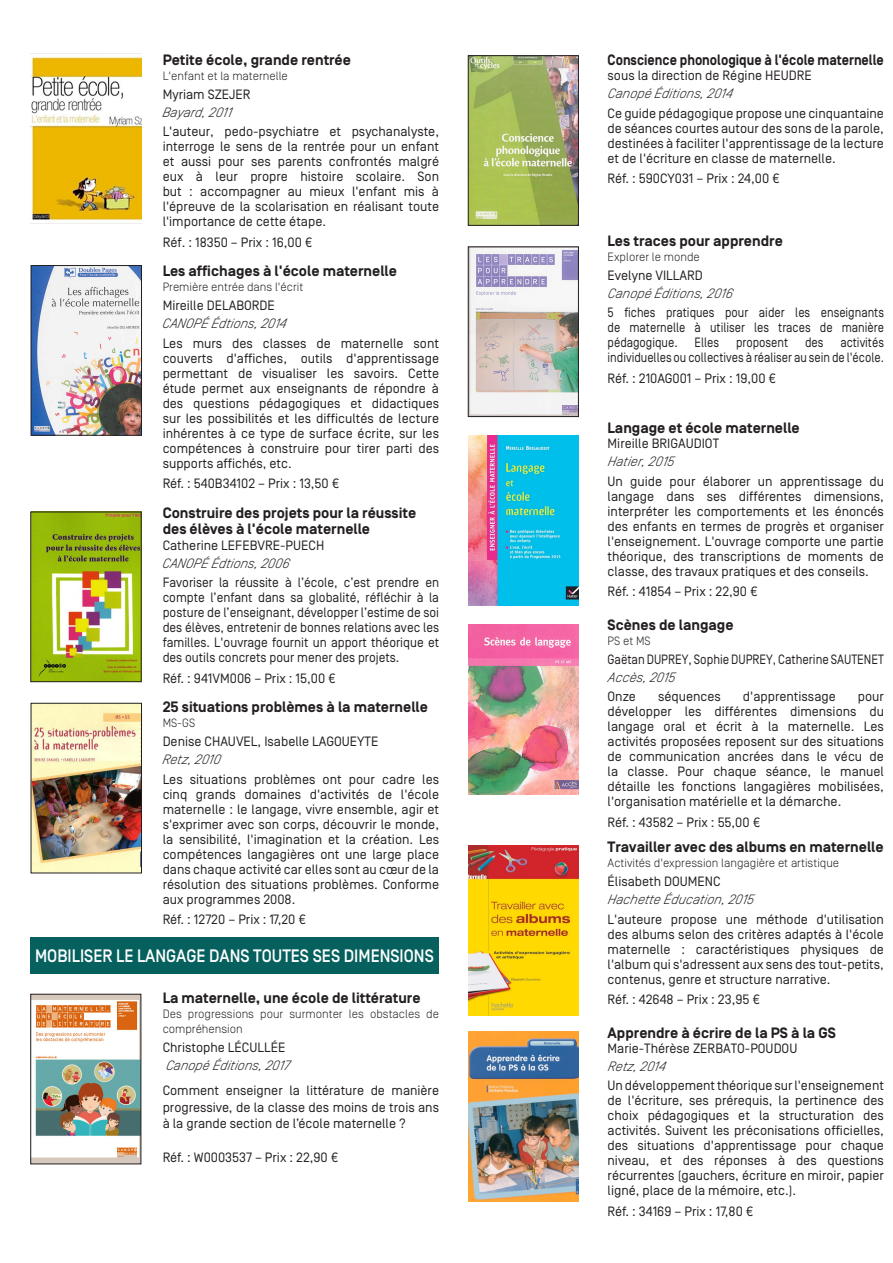
<style>
.page{position:relative;width:893px;height:1263px;background:#fff}
.page>*{position:absolute;margin:0;border:0;box-sizing:border-box;transform-origin:0 0}
.t1{font:500 18px "Simplon BP";color:#fff;scale:.92 1}
.Titre{font:700 15px "Simplon BP";color:#231f20}
.References{font:700 15px/16.5px "Simplon BP";color:#231f20}
.Titre-2{font:700 15px "Simplon BP";color:#231f20;scale:.89 1}
.References-2{font:13.5px/15px "Simplon BP Regular";color:#231f20;text-align:justify}
.References-3{font:13.5px/15px "Simplon BP Regular";color:#231f20;text-align:justify;scale:.95 1}
.References-4{font:13.5px/15px "Simplon BP Regular";color:#231f20;text-align:justify;scale:.89 1}
.Auteur{font:13.5px "Simplon BP Regular";color:#231f20}
.AdresseNet{font:13.5px "Simplon BP Regular";color:#231f20}
.Editeur{font:italic 300 13.5px "Simplon BP";color:#231f20}
.Auteur-2{font:13.5px "Simplon BP Regular";color:#231f20;scale:.91 1}
.References-5{font:italic 300 13.5px/18px "Simplon BP";color:#231f20}
.Soustitre{font:300 12px/15px "Simplon BP";color:#231f20}
.References-6{font:300 12px "Simplon BP";color:#231f20}
.s1{font-family:"Simplon BP";font-weight:300;font-style:italic}
.s2{font-family:"Simplon BP Regular";font-weight:400;font-style:normal}
</style>
<div class="page">
<img style="left:33px;top:705px;width:107px;height:166px">
<div style="left:31px;top:703px;width:111px;height:170px;border:1px solid #231f20"></div>
<img style="left:33px;top:514px;width:106px;height:166px">
<div style="left:31px;top:937px;width:408px;height:36px;background:#06605e"></div>
<img style="left:33px;top:267px;width:107px;height:166px">
<div style="left:31px;top:265px;width:111px;height:170px;border:1px solid #231f20"></div>
<img style="left:470px;top:249px;width:107px;height:166px">
<div style="left:468px;top:247px;width:111px;height:170px;border:1px solid #231f20"></div>
<img style="left:468px;top:435px;width:111px;height:170px">
<img style="left:468px;top:624px;width:111px;height:170px">
<img style="left:468px;top:845px;width:110px;height:170px">
<img style="left:468px;top:1031px;width:111px;height:170px">
<img style="left:31px;top:53px;width:110px;height:168px">
<img style="left:33px;top:996px;width:106px;height:166px">
<div style="left:31px;top:994px;width:110px;height:170px;border:1px solid #231f20"></div>
<img style="left:470px;top:57px;width:107px;height:167px">
<div style="left:468px;top:55px;width:111px;height:171px;border:1px solid #231f20"></div>
<p class="References" style="left:163px;top:52px;width:190px">Petite école, grande rentrée</p>
<p class="References-6" style="left:163px;top:68px;width:127px">L'enfant et la maternelle</p>
<p class="References-2" style="left:162px;top:85px;width:90px;line-height:18px">Myriam SZEJER<br><span class="s1">Bayard,2011</span></p>
<p class="References-2" style="left:163px;top:124px;width:278px">L'auteur, pedo-psychiatre et psychanalyste, interroge le sens de la rentrée pour un enfant et aussi pour ses parents confrontés malgré eux à leur propre histoire scolaire. Son but : accompagner au mieux l'enfant mis à l'épreuve de la scolarisation en réalisant toute l'importance de cette étape.</p>
<p class="References-2" style="left:163px;top:235px;width:152px">Réf. : 18350 – Prix : 16,00 €</p>
<p class="References" style="left:163px;top:263px;width:236px">Les affichages à l'école maternelle</p>
<p class="References-6" style="left:163px;top:280px;width:142px">Première entrée dans l'écrit</p>
<p class="References-5" style="left:162px;top:296px;width:128px"><span class="s2">Mireille DELABORDE<br></span>CA NOPÉ Édtions,2014</p>
<p class="References-2" style="left:163px;top:335px;width:278px">Les murs des classes de maternelle sont couverts d'affiches, outils d'apprentissage permettant de visualiser les savoirs. Cette étude permet aux enseignants de répondre à des questions pédagogiques et didactiques sur les possibilités et les difficultés de lecture inhérentes à ce type de surface écrite, sur les compétences à construire pour tirer parti des supports affichés, etc.</p>
<p class="References-2" style="left:163px;top:476px;width:178px">Réf. : 540B34102 – Prix : 13,50 €</p>
<p class="References" style="left:163px;top:505px;width:255px">Construire des projets pour la réussite des élèves à l'école maternelle</p>
<p class="References-2" style="left:162px;top:536px;width:164px;line-height:18px">Catherine LEFEBVRE-PUECH<br><span class="s1">CA NOPÉ Édtions,2006</span></p>
<p class="References-3" style="left:163px;top:575px;width:292px">Favoriser la réussite à l’école, c’est prendre en compte l’enfant dans sa globalité, réfléchir à la posture de l’enseignant, développer l’estime de soi des élèves, entretenir de bonnes relations avec les familles. L'ouvrage fournit un apport théorique et des outils concrets pour mener des projets.</p>
<p class="References-2" style="left:163px;top:671px;width:175px">Réf. : 941VM006 – Prix : 15,00 €</p>
<p class="References" style="left:163px;top:699px;width:267px">25 situations problèmes à la maternelle</p>
<p class="References-6" style="left:163px;top:716px;width:34px">MS-GS</p>
<p class="References-2" style="left:162px;top:733px;width:218px;line-height:18px">Denise CHAUVEL, Isabelle LAGOUEYTE<br><span class="s1">Retz,2010</span></p>
<p class="References-2" style="left:163px;top:771px;width:278px">Les situations problèmes ont pour cadre les cinq grands domaines d'activités de l'école maternelle : le langage, vivre ensemble, agir et s'exprimer avec son corps, découvrir le monde, la sensibilité, l'imagination et la création. Les compétences langagières ont une large place dans chaque activité car elles sont au cœur de la résolution des situations problèmes. Conforme aux programmes 2008.</p>
<p class="References-2" style="left:163px;top:912px;width:145px">Réf. : 12720 – Prix : 17,20 €</p>
<p class="t1" style="left:35px;top:945px;width:435px">MOBILISER LE LANGAGE DANS TOUTES SES DIMENSIONS</p>
<p class="Titre" style="left:163px;top:989px;width:259px">La maternelle, une école de littérature</p>
<p class="Soustitre" style="left:163px;top:1006px;width:278px">Des progressions pour surmonter les obstacles de compréhension</p>
<p class="Auteur" style="left:163px;top:1040px;width:124px">Christophe LÉCULLÉE</p>
<p class="Editeur" style="left:166px;top:1058px;width:125px">Canop é Éditions,2017</p>
<p class="References-2" style="left:163px;top:1082px;width:278px;line-height:16.5px">Comment enseigner la littérature de manière progressive, de la classe des moins de trois ans à la grande section de l’école maternelle ?</p>
<p class="References-2" style="left:163px;top:1149px;width:178px">Réf. : W0003537 – Prix : 22,90 €</p>
<p class="Titre-2" style="left:608px;top:51px;width:312px">Conscience phonologique à l'école maternelle</p>
<p class="Auteur" style="left:608px;top:68px;width:206px">sous la direction de Régine HEUDRE</p>
<p class="Editeur" style="left:608px;top:86px;width:129px">Canop é Éditions,2014</p>
<p class="References-2" style="left:608px;top:105px;width:278px">Ce guide pédagogique propose une cinquantaine de séances courtes autour des sons de la parole, destinées à faciliter l'apprentissage de la lecture et de l'écriture en classe de maternelle.</p>
<p class="References-2" style="left:608px;top:171px;width:174px">Réf. : 590CY031 – Prix : 24,00 €</p>
<p class="Titre" style="left:608px;top:232px;width:177px">Les traces pour apprendre</p>
<p class="Soustitre" style="left:608px;top:249px;width:94px">Explorer le monde</p>
<p class="Auteur" style="left:608px;top:267px;width:97px">Evelyne VILLARD</p>
<p class="Editeur" style="left:608px;top:285px;width:129px">Canop é Éditions,2016</p>
<p class="References-4" style="left:608px;top:305px;width:312px">5 fiches pratiques pour aider les enseignants de maternelle à utiliser les traces de manière pédagogique.</p>
<p class="References-4" style="left:608px;top:335px;width:312px;text-align:right">activités<br>individuelles ou collectives à réaliser au sein de l'école.</p>
<p class="AdresseNet" style="left:608px;top:370px;width:170px">Réf. : 210AG001 – Prix : 19,00 €</p>
<p class="Titre" style="left:608px;top:420px;width:194px">Langage et école maternelle</p>
<p class="Auteur" style="left:608px;top:436px;width:113px">Mireille BRIGAUDIOT</p>
<p class="Editeur" style="left:608px;top:454px;width:70px">Hatier,2015</p>
<p class="References-2" style="left:608px;top:473px;width:278px">Un guide pour élaborer un apprentissage du langage dans ses différentes dimensions, interpréter les comportements et les énoncés des enfants en termes de progrès et organiser l'enseignement. L'ouvrage comporte une partie théorique, des transcriptions de moments de classe, des travaux pratiques et des conseils.</p>
<p class="AdresseNet" style="left:608px;top:584px;width:152px">Réf. : 41854 – Prix : 22,90 €</p>
<p class="Titre" style="left:608px;top:616px;width:127px">Scènes de langage</p>
<p class="Soustitre" style="left:608px;top:633px;width:45px">PS et MS</p>
<p class="Auteur-2" style="left:608px;top:652px;width:305px">Gaëtan DUPREY, Sophie DUPREY, Catherine SAUTENET</p>
<p class="Editeur" style="left:608px;top:670px;width:71px">Accès,2015</p>
<p class="References-2" style="left:608px;top:689px;width:30px">Onze</p>
<p class="References-2" style="left:658px;top:689px;width:64px">séquences</p>
<p class="References-2" style="left:743px;top:689px;width:94px">d'apprentissage</p>
<p class="References-4" style="left:695px;top:335px;width:29px">Elles</p>
<p class="References-4" style="left:736px;top:335px;width:60px">proposent</p>
<p class="References-4" style="left:805px;top:335px;width:22px">des</p>
<p class="References-2" style="left:608px;top:689px;width:278px;text-indent:250px">pour développer les différentes dimensions du langage oral et écrit à la maternelle. Les activités proposées reposent sur des situations de communication ancrées dans le vécu de la classe. Pour chaque séance, le manuel détaille les fonctions langagières mobilisées, l'organisation matérielle et la démarche.</p>
<p class="AdresseNet" style="left:608px;top:815px;width:154px">Réf. : 43582 – Prix : 55,00 €</p>
<p class="Titre" style="left:608px;top:838px;width:278px">Travailler avec des albums en maternelle</p>
<p class="Soustitre" style="left:608px;top:855px;width:233px">Activités d'expression langagière et artistique</p>
<p class="Auteur" style="left:608px;top:874px;width:115px">Élisabeth DOUMENC</p>
<p class="Editeur" style="left:608px;top:892px;width:150px">Hachette Éducation,2015</p>
<p class="References-2" style="left:608px;top:911px;width:278px">L'auteure propose une méthode d'utilisation des albums selon des critères adaptés à l'école maternelle : caractéristiques physiques de l'album qui s'adressent aux sens des tout-petits, contenus, genre et structure narrative.</p>
<p class="AdresseNet" style="left:608px;top:992px;width:154px">Réf. : 42648 – Prix : 23,95 €</p>
<p class="Titre" style="left:608px;top:1024px;width:230px">Apprendre à écrire de la PS à la GS</p>
<p class="Auteur" style="left:608px;top:1040px;width:191px">Marie-Thérèse ZERBATO-POUDOU</p>
<p class="Editeur" style="left:608px;top:1058px;width:62px">Retz,2014</p>
<p class="References-2" style="left:608px;top:1078px;width:278px">Un développement théorique sur l'enseignement de l'écriture, ses prérequis, la pertinence des choix pédagogiques et la structuration des activités. Suivent les préconisations officielles, des situations d'apprentissage pour chaque niveau, et des réponses à des questions récurrentes (gauchers, écriture en miroir, papier ligné, place de la mémoire, etc.).</p>
<p class="AdresseNet" style="left:608px;top:1203px;width:148px">Réf. : 34169 – Prix : 17,80 €</p>
</div>
